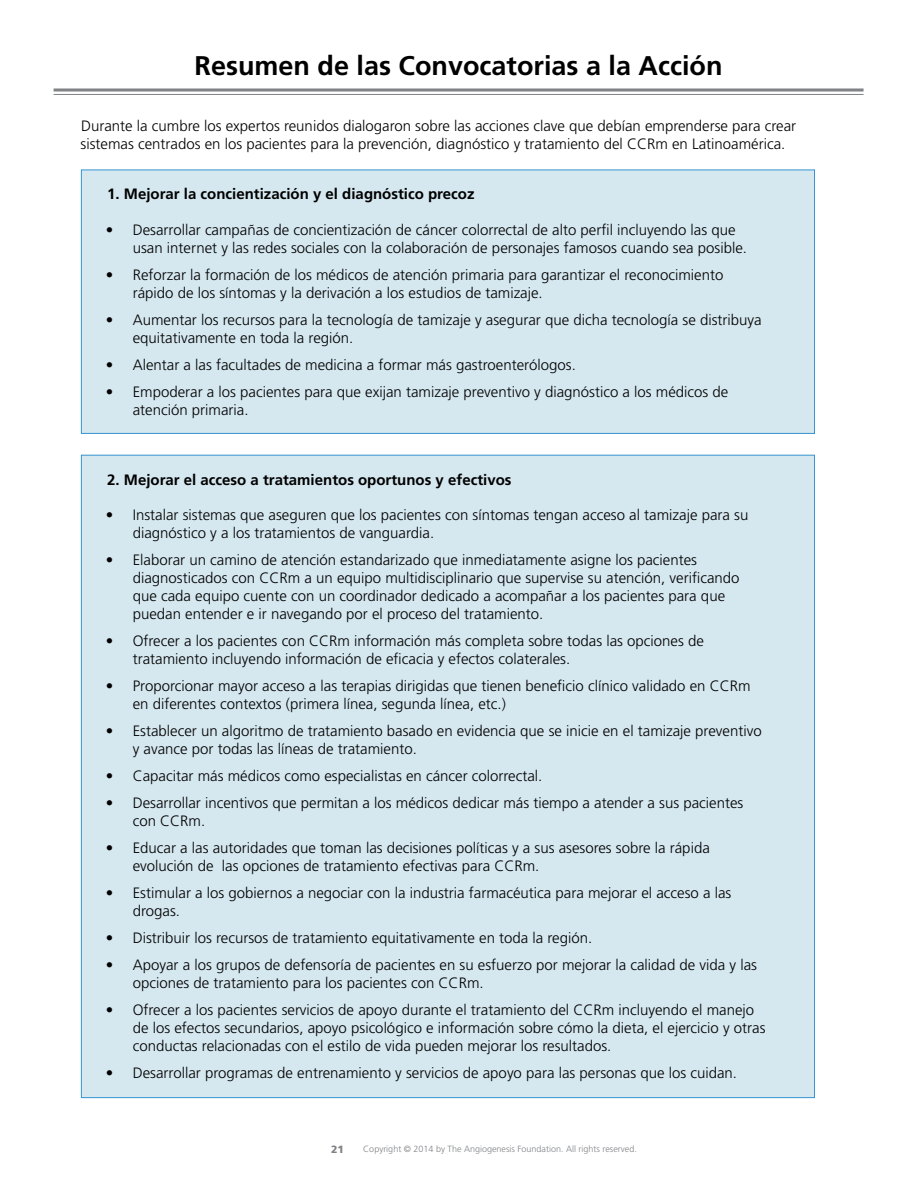
<style>
.page{position:relative;width:918px;height:1188px;background:#fff}
.page>*{position:absolute;margin:0;border:0;box-sizing:border-box;transform-origin:0 0}
.t1{font:700 27px "Frutiger";color:#000}
.t2{font:300 15px/18px "Frutiger";color:#000}
.t3{font:700 15px "Frutiger";color:#000}
.t4{font:900 10.5px "Frutiger";color:#808285}
.t5{font:300 9px "Frutiger";color:#808285}
</style>
<div class="page">
<div style="left:81px;top:170px;width:734px;height:263px;background:#d5e7ef"></div>
<div style="left:81px;top:170px;width:734px;height:264px;border:1px solid #3794d1"></div>
<div style="left:81px;top:455px;width:734px;height:643px;background:#d5e7ef"></div>
<hr style="left:54px;top:94px;width:810px;height:1px;background:#808285">
<hr style="left:54px;top:88px;width:810px;height:3px;background:#808285">
<h1 class="t1" style="left:195px;top:50px;width:530px">Resumen de las Convocatorias a la Acción</h1>
<p class="t2" style="left:81px;top:116px;width:717px">Durante la cumbre los expertos reunidos dialogaron sobre las acciones clave que debían emprenderse para crear sistemas centrados en los pacientes para la prevención, diagnóstico y tratamiento del CCRm en Latinoamérica.</p>
<p class="t3" style="left:107px;top:185px;width:369px">1. Mejorar la concientización y el diagnóstico precoz</p>
<p class="t2" style="left:133px;top:220px;width:616px;text-indent:-27px">• Desarrollar campañas de concientización de cáncer colorrectal de alto perfil incluyendo las que usan internet y las redes sociales con la colaboración de personajes famosos cuando sea posible.</p>
<p class="t2" style="left:133px;top:265px;width:592px;text-indent:-27px">• Reforzar la formación de los médicos de atención primaria para garantizar el reconocimiento rápido de los síntomas y la derivación a los estudios de tamizaje.</p>
<p class="t2" style="left:133px;top:310px;width:630px;text-indent:-27px">• Aumentar los recursos para la tecnología de tamizaje y asegurar que dicha tecnología se distribuya equitativamente en toda la región.</p>
<p class="t2" style="left:106px;top:355px;width:472px">• Alentar a las facultades de medicina a formar más gastroenterólogos.</p>
<p class="t2" style="left:133px;top:382px;width:597px;text-indent:-27px">• Empoderar a los pacientes para que exijan tamizaje preventivo y diagnóstico a los médicos de atención primaria.</p>
<p class="t3" style="left:107px;top:471px;width:406px">2. Mejorar el acceso a tratamientos oportunos y efectivos</p>
<p class="t2" style="left:133px;top:506px;width:617px;text-indent:-27px">• Instalar sistemas que aseguren que los pacientes con síntomas tengan acceso al tamizaje para su diagnóstico y a los tratamientos de vanguardia.</p>
<p class="t2" style="left:133px;top:551px;width:608px;text-indent:-27px">• Elaborar un camino de atención estandarizado que inmediatamente asigne los pacientes diagnosticados con CCRm a un equipo multidisciplinario que supervise su atención, verificando que cada equipo cuente con un coordinador dedicado a acompañar a los pacientes para que puedan entender e ir navegando por el proceso del tratamiento.</p>
<p class="t2" style="left:133px;top:632px;width:573px;text-indent:-27px">• Ofrecer a los pacientes con CCRm información más completa sobre todas las opciones de tratamiento incluyendo información de eficacia y efectos colaterales.</p>
<p class="t2" style="left:133px;top:677px;width:619px;text-indent:-27px">• Proporcionar mayor acceso a las terapias dirigidas que tienen beneficio clínico validado en CCRm en diferentes contextos (primera línea, segunda línea, etc.)</p>
<p class="t2" style="left:133px;top:722px;width:630px;text-indent:-27px">• Establecer un algoritmo de tratamiento basado en evidencia que se inicie en el tamizaje preventivo y avance por todas las líneas de tratamiento.</p>
<p class="t2" style="left:106px;top:767px;width:438px">• Capacitar más médicos como especialistas en cáncer colorrectal.</p>
<p class="t2" style="left:133px;top:794px;width:612px;text-indent:-27px">• Desarrollar incentivos que permitan a los médicos dedicar más tiempo a atender a sus pacientes con CCRm.</p>
<p class="t2" style="left:133px;top:839px;width:579px;text-indent:-27px">• Educar a las autoridades que toman las decisiones políticas y a sus asesores sobre la rápida evolución de las opciones de tratamiento efectivas para CCRm.</p>
<p class="t2" style="left:133px;top:884px;width:600px;text-indent:-27px">• Estimular a los gobiernos a negociar con la industria farmacéutica para mejorar el acceso a las drogas.</p>
<p class="t2" style="left:106px;top:929px;width:488px">• Distribuir los recursos de tratamiento equitativamente en toda la región.</p>
<p class="t2" style="left:133px;top:956px;width:626px;text-indent:-27px">• Apoyar a los grupos de defensoría de pacientes en su esfuerzo por mejorar la calidad de vida y las opciones de tratamiento para los pacientes con CCRm.</p>
<p class="t2" style="left:133px;top:1001px;width:634px;text-indent:-27px">• Ofrecer a los pacientes servicios de apoyo durante el tratamiento del CCRm incluyendo el manejo de los efectos secundarios, apoyo psicológico e información sobre cómo la dieta, el ejercicio y otras conductas relacionadas con el estilo de vida pueden mejorar los resultados.</p>
<p class="t2" style="left:106px;top:1064px;width:633px">• Desarrollar programas de entrenamiento y servicios de apoyo para las personas que los cuidan.</p>
<p class="t4" style="left:331px;top:1143px;width:14px">21</p>
<p class="t5" style="left:363px;top:1144px;width:275px">Copyright © 2014 by The Angiogenesis Foundation. All rights reserved.</p>
</div>
